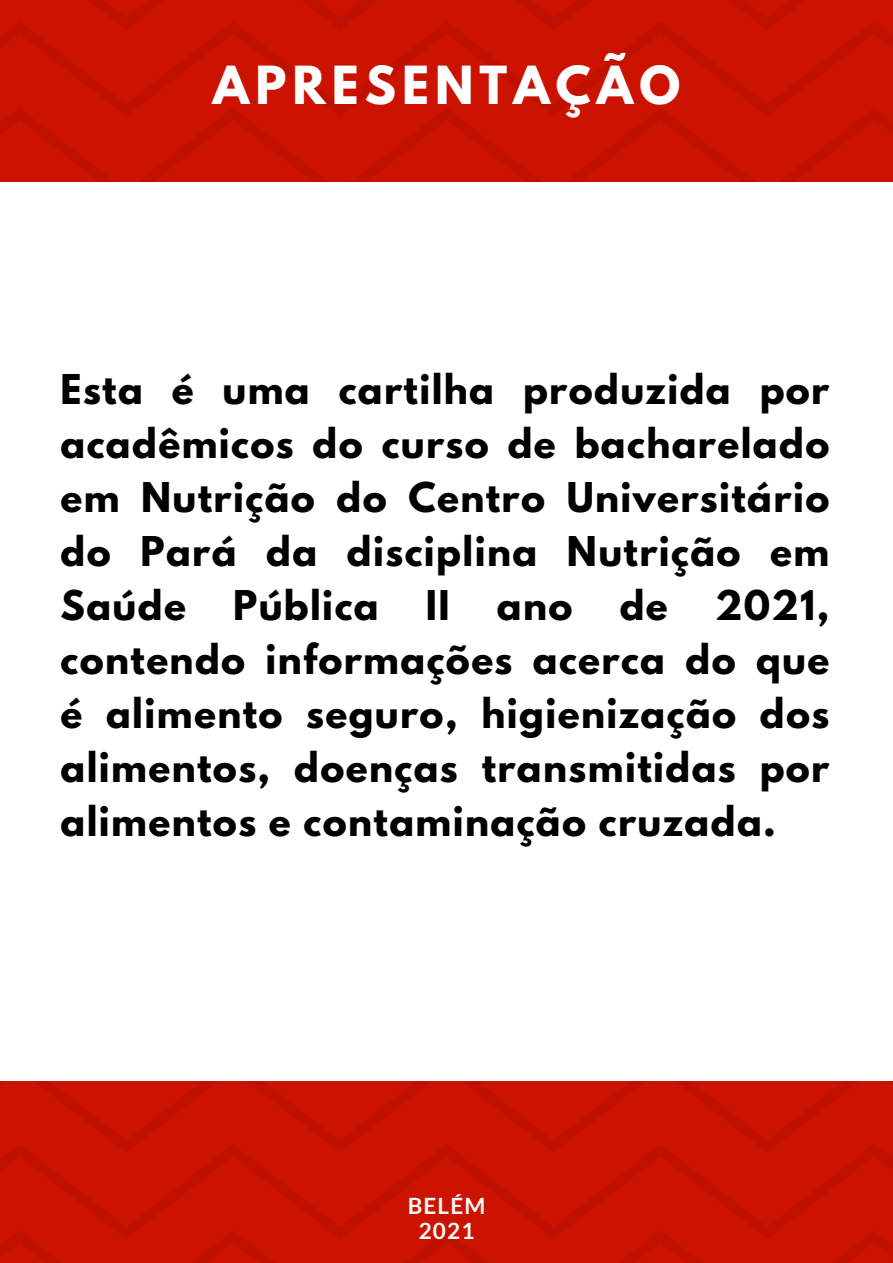
<style>
.page{position:relative;width:893px;height:1263px;background:#fff}
.page>*{position:absolute;margin:0;border:0;box-sizing:border-box;transform-origin:0 0}
.t1{font:700 46.5px "League Spartan";letter-spacing:.13em;color:#fff}
.t2{font:700 36.38px/54px "League Spartan";letter-spacing:.04em;color:#000;text-align:justify}
.t3{font:700 22.5px "Lato";letter-spacing:.05em;color:#fafafa}
</style>
<div class="page">
<img style="left:0;top:0;width:893px;height:1263px">
<div style="left:0;top:183px;width:893px;height:897px;background:#fff"></div>
<p class="t1" style="left:213px;top:62px;width:469px">APRESENTAÇÃO</p>
<p class="t2" style="left:61px;top:367px;width:770px">Esta é uma cartilha produzida por acadêmicos do curso de bacharelado em Nutrição do Centro Universitário do Pará da disciplina Nutrição em Saúde</p>
<p class="t2" style="left:233px;top:583px;width:147px">Pública</p>
<p class="t2" style="left:426px;top:583px;width:25px">II</p>
<p class="t2" style="left:497px;top:583px;width:77px">ano</p>
<p class="t2" style="left:619px;top:583px;width:50px">de</p>
<p class="t2" style="left:61px;top:583px;width:770px;text-indent:654px">2021, contendo informações acerca do que é alimento seguro, higienização dos alimentos, doenças transmitidas por alimentos e contaminação cruzada.</p>
<p class="t3" style="left:408px;top:1192px;width:79px">BELÉM</p>
<p class="t3" style="left:419px;top:1216px;width:57px">2021</p>
</div>
